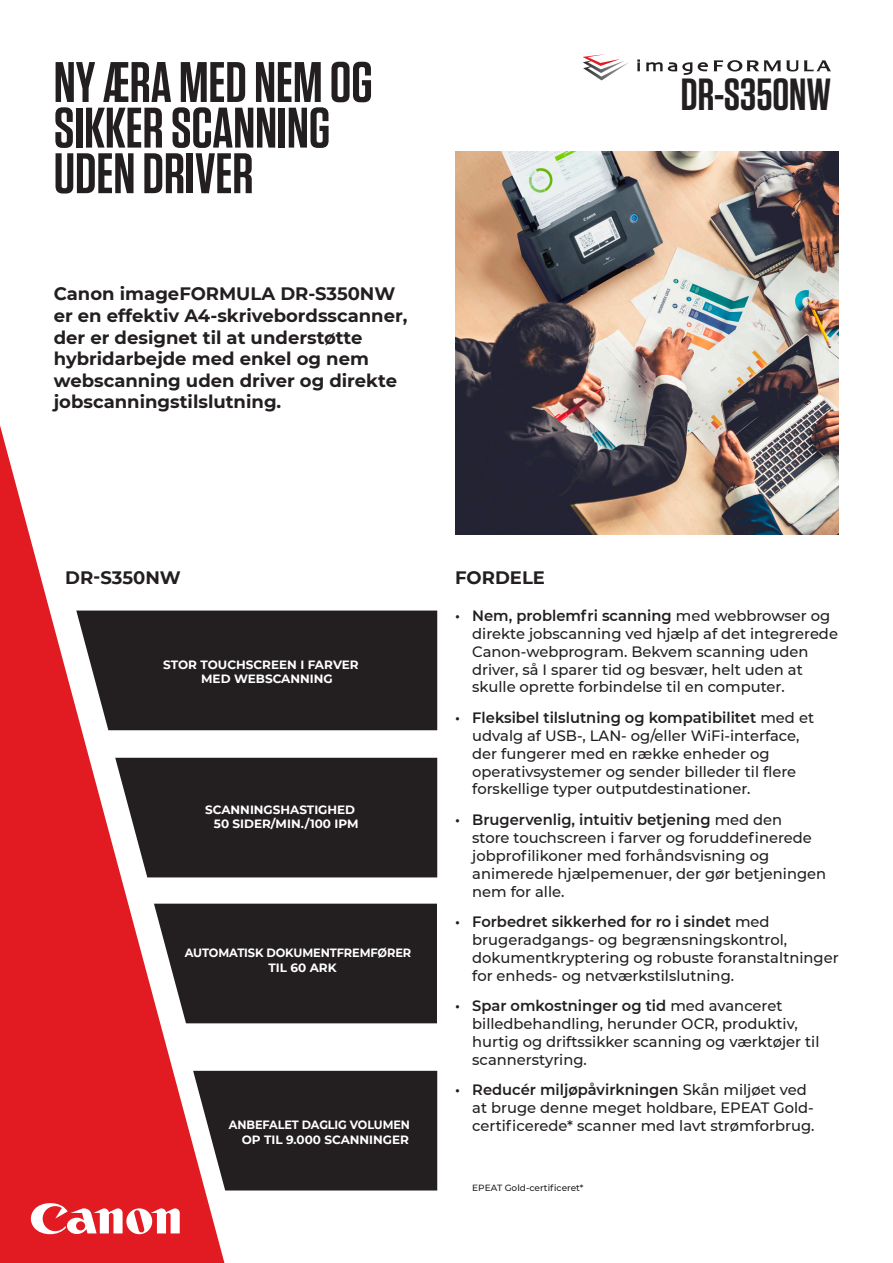
<style>
.page{position:relative;width:893px;height:1263px;background:#fff}
.page>*{position:absolute;margin:0;border:0;box-sizing:border-box;transform-origin:0 0}
.t1{font:600 57px/45.6px "Tungsten";color:#231f20}
.t2{font:600 45px "Tungsten";color:#231f20}
.t3{font:700 18px/21.6px "Montserrat";color:#231f20}
.t4{font:500 15px/17.9px "Montserrat";color:#231f20}
.t5{font:700 12px/14.4px "Montserrat";color:#fff}
.t6{font:700 12px/14.4px "Montserrat";color:#fff;text-align:right;scale:.94 1}
.t7{font:700 12px/14.4px "Montserrat";color:#fff;scale:.95 1}
.t8{font:500 9px "Montserrat";color:#231f20}
.s1{font-weight:600}
</style>
<div class="page">
<svg style="left:0;top:425px;width:224px;height:838px;fill:#e21a21"></svg>
<svg style="left:31px;top:1203px;width:149px;height:31px"></svg>
<svg style="left:193px;top:1071px;width:245px;height:119px;background:#332d2e"></svg>
<div style="left:154px;top:904px;width:283px;height:119px;background:#231f20"></div>
<div style="left:115px;top:758px;width:323px;height:119px;background:#231f20"></div>
<div style="left:76px;top:610px;width:362px;height:120px;background:#231f20"></div>
<img style="left:455px;top:151px;width:384px;height:384px">
<svg style="left:583px;top:60px;width:45px;height:20px"></svg>
<svg style="left:637px;top:60px;width:3px;height:11px"></svg>
<svg style="left:646px;top:62px;width:46px;height:13px"></svg>
<svg style="left:698px;top:60px;width:133px;height:11px"></svg>
<p class="t1" style="left:54px;top:61px;width:320px">NY ÆRA MED NEM OG<br>SIKKER SCANNING<br>UDEN DRIVER</p>
<p class="t3" style="left:54px;top:282px;width:355px">Canon imageFORMULA DR-S350NW er en effektiv A4-skrivebordsscanner, der er designet til at understøtte hybridarbejde med enkel og nem webscanning uden driver og direkte jobscanningstilslutning.</p>
<p class="t2" style="left:681px;top:71px;width:152px">DR-S350NW</p>
<p class="t3" style="left:65px;top:566px;width:117px">DR-S350NW</p>
<p class="t5" style="left:201px;top:657px;width:159px;text-indent:-38px">STOR TOUCHSCREEN I FARVER<br>MED WEBSCANNING</p>
<p class="t5" style="left:205px;top:802px;width:152px">SCANNINGSHASTIGHED</p>
<p class="t5" style="left:214px;top:816px;width:146px">50 SIDER/MIN./100 IPM</p>
<p class="t7" style="left:269px;top:945px;width:152px;text-indent:-84px">AUTOMATISK DOKUMENTFREMFØRER<br>TIL 60 ARK</p>
<p class="t6" style="left:229px;top:1117px;width:194px">ANBEFALET DAGLIG VOLUMEN<br>OP TIL 9.000 SCANNINGER</p>
<p class="t3" style="left:455px;top:566px;width:91px">FORDELE</p>
<p class="t4" style="left:472px;top:606px;width:367px;text-indent:-17px"><span class="s1">• Nem, problemfri scanning</span> med webbrowser og direkte jobscanning ved hjælp af det integrerede Canon-webprogram. Bekvem scanning uden driver, så I sparer tid og besvær, helt uden at skulle oprette forbindelse til en computer.</p>
<p class="t4" style="left:472px;top:708px;width:343px;text-indent:-17px"><span class="s1">• Fleksibel tilslutning og kompatibilitet</span> med et udvalg af USB-, LAN- og/eller WiFi-interface, der fungerer med en række enheder og operativsystemer og sender billeder til flere forskellige typer outputdestinationer.</p>
<p class="t4" style="left:472px;top:810px;width:355px;text-indent:-17px"><span class="s1">• Brugervenlig, intuitiv betjening</span> med den<br>store touchscreen i farver og foruddefinerede jobprofilikoner med forhåndsvisning og animerede hjælpemenuer, der gør betjeningen nem for alle.</p>
<p class="t4" style="left:472px;top:912px;width:368px;text-indent:-17px"><span class="s1">• Forbedret sikkerhed for ro i sindet</span> med brugeradgangs- og begrænsningskontrol, dokumentkryptering og robuste foranstaltninger for enheds- og netværkstilslutning.</p>
<p class="t4" style="left:472px;top:996px;width:349px;text-indent:-17px"><span class="s1">• Spar omkostninger og tid</span> med avanceret billedbehandling, herunder OCR, produktiv, hurtig og driftssikker scanning og værktøjer til scannerstyring.</p>
<p class="t4" style="left:472px;top:1080px;width:344px;text-indent:-17px"><span class="s1">• Reducér miljøpåvirkningen</span> Skån miljøet ved at bruge denne meget holdbare, EPEAT Gold&shy;certificerede* scanner med lavt strømforbrug.</p>
<p class="t8" style="left:472px;top:1181px;width:113px">EPEAT Gold-certificeret*</p>
</div>
